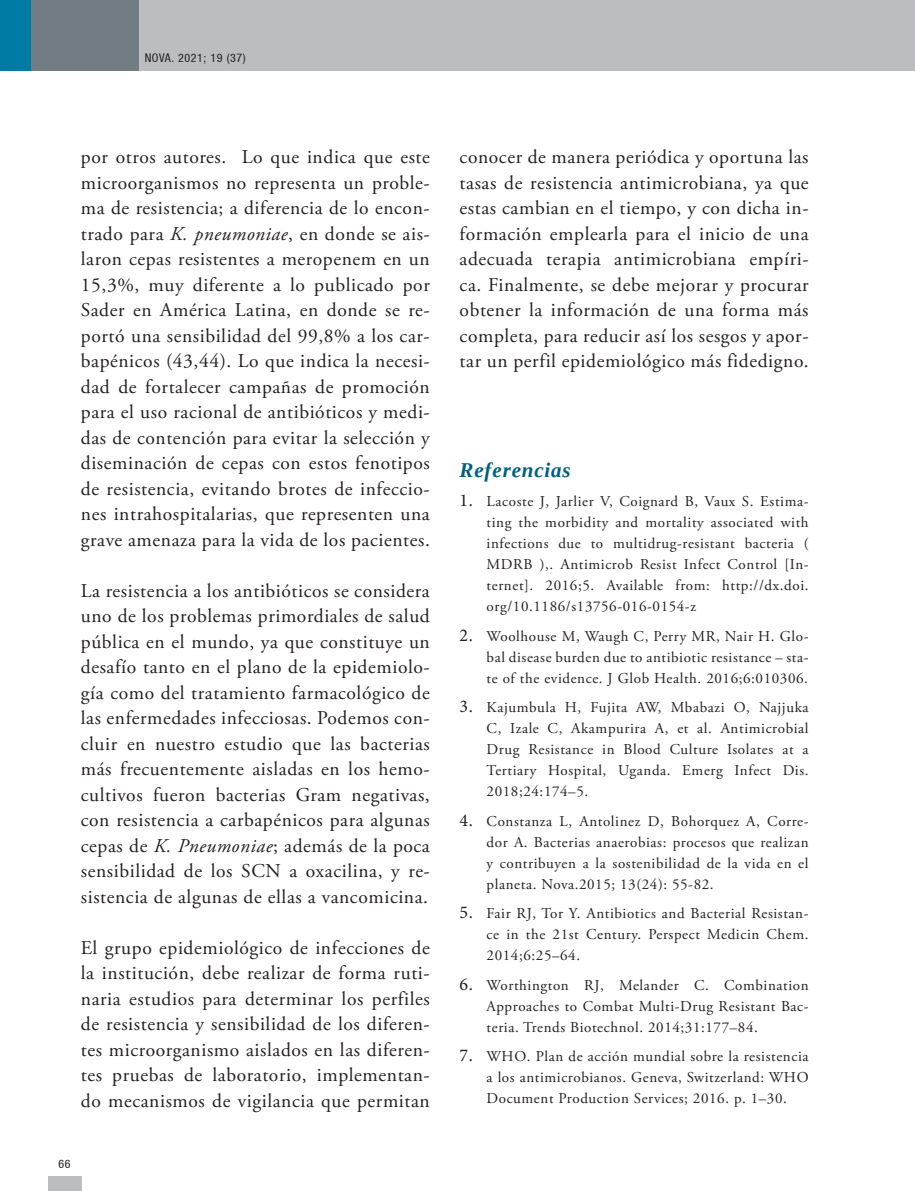
<style>
.page{position:relative;width:915px;height:1191px;background:#fff}
.page>*{position:absolute;margin:0;border:0;box-sizing:border-box;transform-origin:0 0}
.t1{font:italic 700 21px "Liberation Serif";letter-spacing:.04em;color:#005f80}
.parrafo_corrido{font:19.5px/25.5px "Adobe Garamond Pro";letter-spacing:.03em;color:#231f20;text-align:justify}
.t2{font:15px/21px "Adobe Garamond Pro";letter-spacing:.04em;color:#231f20;text-align:justify}
.t3{font:condensed 12px "Helvetica 57";letter-spacing:.05em;color:#231f20}
.s1{font-style:italic}
.s2{font-family:"Minion Pro";font-size:18px}
</style>
<div class="page">
<div style="left:0;top:0;width:914px;height:71px;background:#bcbdc0"></div>
<div style="left:0;top:0;width:138px;height:71px;background:#717d83"></div>
<div style="left:0;top:0;width:31px;height:71px;background:#007ca4"></div>
<div style="left:48px;top:1175px;width:33px;height:16px;background:#bcbdc0"></div>
<p class="t3" style="left:145px;top:51px;width:103px">NOVA. 2021; 19 (37)</p>
<p class="parrafo_corrido" style="left:81px;top:145px;width:350px">por otros autores. Lo que indica que este microorganismos no representa un proble&shy;ma de resistencia; a diferencia de lo encon&shy;trado para <span class="s1">K. pneumoniae</span>, en donde se ais&shy;laron cepas resistentes a meropenem en un 15,3%, muy diferente a lo publicado por Sader en América Latina, en donde se re&shy;portó una sensibilidad del 99,8% a los car&shy;bapénicos (43,44). Lo que indica la necesi&shy;dad de fortalecer campañas de promoción para el uso racional de antibióticos y medi&shy;das de contención para evitar la selección y diseminación de cepas con estos fenotipos de resistencia, evitando brotes de infeccio&shy;nes intrahospitalarias, que representen una grave amenaza para la vida de los pacientes.</p>
<p class="parrafo_corrido" style="left:81px;top:578px;width:350px">La resistencia a los antibióticos se considera uno de los problemas primordiales de salud pública en el mundo, ya que constituye un desafío tanto en el plano de la epidemiolo&shy;gía como del tratamiento farmacológico de las enfermedades infecciosas. Podemos con&shy;cluir en nuestro estudio que las bacterias más frecuentemente aisladas en los hemo&shy;cultivos fueron bacterias Gram negativas, con resistencia a carbapénicos para algunas cepas de <span class="s1">K. Pneumoniae</span>; además de la poca sensibilidad de los SCN a oxacilina, y re&shy;sistencia de algunas de ellas a vancomicina.</p>
<p class="parrafo_corrido" style="left:81px;top:935px;width:350px">El grupo epidemiológico de infecciones de la institución, debe realizar de forma ruti&shy;naria estudios para determinar los perfiles de resistencia y sensibilidad de los diferen&shy;tes microorganismo aislados en las diferen&shy;tes pruebas de laboratorio, implementan&shy;do mecanismos de vigilancia que permitan</p>
<p class="t3" style="left:59px;top:1156px;width:14px">66</p>
<p class="parrafo_corrido" style="left:459px;top:145px;width:350px">conocer de manera periódica y oportuna las tasas de resistencia antimicrobiana, ya que estas cambian en el tiempo, y con dicha in&shy;formación emplearla para el inicio de una adecuada terapia antimicrobiana empíri&shy;ca. Finalmente, se debe mejorar y procurar obtener la información de una forma más completa, para reducir así los sesgos y apor&shy;tar un perfil epidemiológico más fidedigno.</p>
<p class="t1" style="left:459px;top:456px;width:113px">Referencias</p>
<p class="t2" style="left:486px;top:491px;width:323px;text-indent:-27px"><span class="s2">1.</span> Lacoste J, Jarlier V, Coignard B, Vaux S. Estima&shy;ting the morbidity and mortality associated with infections due to multidrug-resistant bacteria ( MDRB ),. Antimicrob Resist Infect Control [In&shy;ternet]. 2016;5. Available from: http://dx.doi. org/10.1186/s13756-016-0154-z</p>
<p class="t2" style="left:486px;top:626px;width:323px;text-indent:-27px"><span class="s2">2.</span> Woolhouse M, Waugh C, Perry MR, Nair H. Glo&shy;bal disease burden due to antibiotic resistance – sta&shy;te of the evidence. J Glob Health. 2016;6:010306.</p>
<p class="t2" style="left:486px;top:697px;width:323px;text-indent:-27px"><span class="s2">3.</span> Kajumbula H, Fujita AW, Mbabazi O, Najjuka C, Izale C, Akampurira A, et al. Antimicrobial Drug Resistance in Blood Culture Isolates at a Tertiary Hospital, Uganda. Emerg Infect Dis.<br>2018;24:174–5.</p>
<p class="t2" style="left:486px;top:811px;width:323px;text-indent:-27px"><span class="s2">4.</span> Constanza L, Antolinez D, Bohorquez A, Corre&shy;dor A. Bacterias anaerobias: procesos que realizan y contribuyen a la sostenibilidad de la vida en el planeta. Nova.2015; 13(24): 55-82.</p>
<p class="t2" style="left:486px;top:903px;width:323px;text-indent:-27px"><span class="s2">5.</span> Fair RJ, Tor Y. Antibiotics and Bacterial Resistan&shy;ce in the 21st Century. Perspect Medicin Chem.<br>2014;6:25–64.</p>
<p class="t2" style="left:486px;top:975px;width:323px;text-indent:-27px"><span class="s2">6.</span> Worthington RJ, Melander C. Combination Approaches to Combat Multi-Drug Resistant Bac&shy;teria. Trends Biotechnol. 2014;31:177–84.</p>
<p class="t2" style="left:486px;top:1046px;width:323px;text-indent:-27px"><span class="s2">7.</span> WHO. Plan de acción mundial sobre la resistencia a los antimicrobianos. Geneva, Switzerland: WHO Document Production Services; 2016. p. 1–30.</p>
</div>
